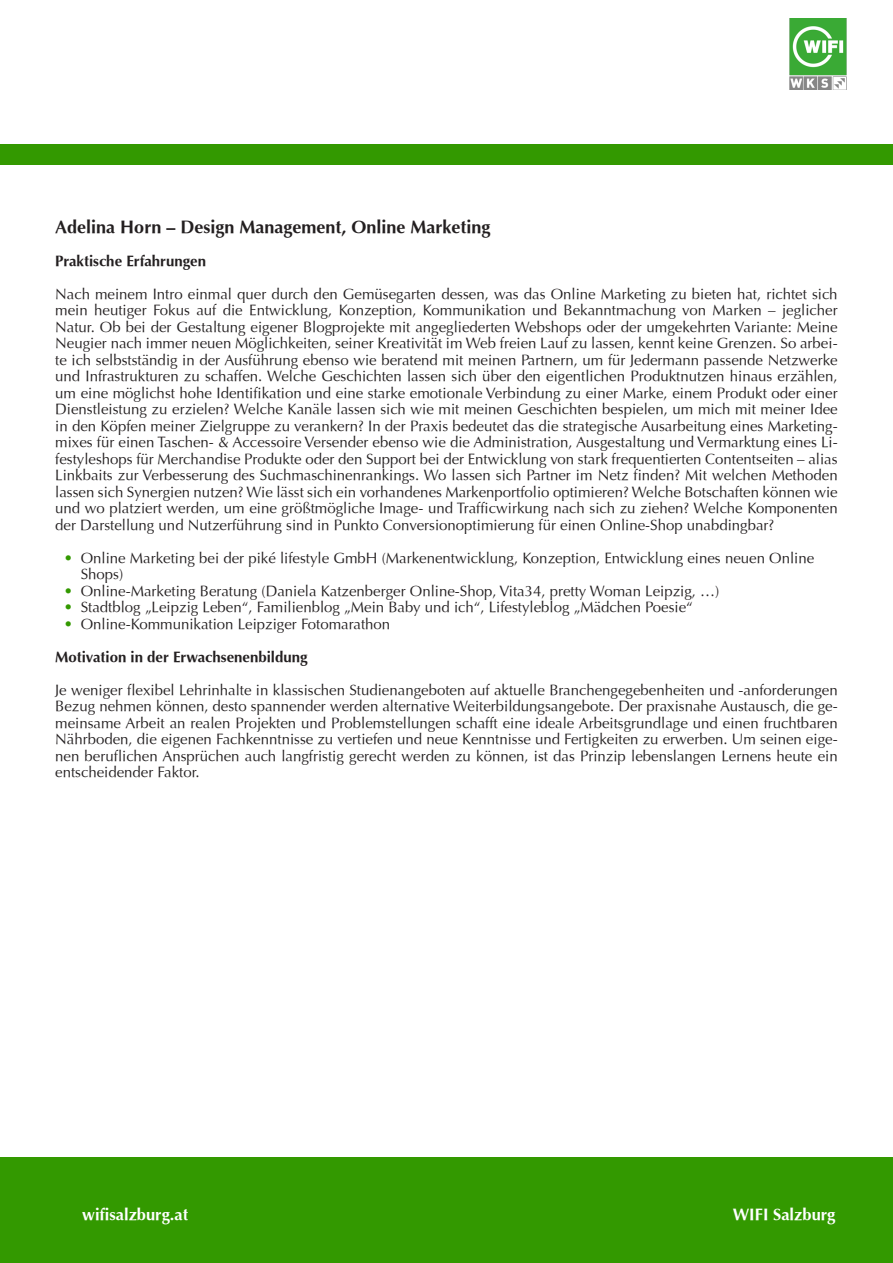
<style>
.page{position:relative;width:893px;height:1263px;background:#fff}
.page>*{position:absolute;margin:0;border:0;box-sizing:border-box;transform-origin:0 0}
.t1{font:700 18px "Optima";color:#231f20}
.t2{font:700 16.5px "Optima";color:#fff}
.t3{font:15px/16.5px "Optima";color:#231f20;text-align:justify}
.t4{font:700 15px "Optima";color:#231f20}
.s1{color:#390}
</style>
<div class="page">
<div style="left:0;top:1157px;width:893px;height:106px;background:#390"></div>
<div style="left:0;top:144px;width:893px;height:21px;background:#390"></div>
<img style="left:789px;top:18px;width:58px;height:71px">
<p class="t1" style="left:55px;top:216px;width:437px">Adelina Horn – Design Management, Online Marketing</p>
<p class="t4" style="left:55px;top:252px;width:152px">Praktische Erfahrungen</p>
<p class="t3" style="left:55px;top:285px;width:784px">Nach meinem Intro einmal quer durch den Gemüsegarten dessen, was das Online Marketing zu bieten hat, richtet sich mein heutiger Fokus auf die Entwicklung, Konzeption, Kommunikation und Bekanntmachung von Marken – jeglicher Natur. Ob bei der Gestaltung eigener Blogprojekte mit angegliederten Webshops oder der umgekehrten Variante: Meine Neugier nach immer neuen Möglichkeiten, seiner Kreativität im Web freien Lauf zu lassen, kennt keine Grenzen. So arbei&shy;te ich selbstständig in der Ausführung ebenso wie beratend mit meinen Partnern, um für Jedermann passende Netzwerke und Infrastrukturen zu schaffen. Welche Geschichten lassen sich über den eigentlichen Produktnutzen hinaus erzählen, um eine möglichst hohe Identifikation und eine starke emotionale Verbindung zu einer Marke, einem Produkt oder einer Dienstleistung zu erzielen? Welche Kanäle lassen sich wie mit meinen Geschichten bespielen, um mich mit meiner Idee in den Köpfen meiner Zielgruppe zu verankern? In der Praxis bedeutet das die strategische Ausarbeitung eines Marketing&shy;mixes für einen Taschen- &amp; Accessoire Versender ebenso wie die Administration, Ausgestaltung und Vermarktung eines Li&shy;festyleshops für Merchandise Produkte oder den Support bei der Entwicklung von stark frequentierten Contentseiten – alias Linkbaits zur Verbesserung des Suchmaschinenrankings. Wo lassen sich Partner im Netz finden? Mit welchen Methoden lassen sich Synergien nutzen? Wie lässt sich ein vorhandenes Markenportfolio optimieren? Welche Botschaften können wie und wo platziert werden, um eine größtmögliche Image- und Trafficwirkung nach sich zu ziehen? Welche Komponenten der Darstellung und Nutzerführung sind in Punkto Conversionoptimierung für einen Online-Shop unabdingbar?</p>
<p class="t3" style="left:81px;top:549px;width:735px;text-indent:-17px"><span class="s1">•</span> Online Marketing bei der piké lifestyle GmbH (Markenentwicklung, Konzeption, Entwicklung eines neuen Online<br>Shops)</p>
<p class="t3" style="left:64px;top:582px;width:657px"><span class="s1">•</span> Online-Marketing Beratung (Daniela Katzenberger Online-Shop, Vita34, pretty Woman Leipzig, …)</p>
<p class="t3" style="left:64px;top:599px;width:631px"><span class="s1">•</span> Stadtblog „Leipzig Leben“, Familienblog „Mein Baby und ich“, Lifestyleblog „Mädchen Poesie“</p>
<p class="t3" style="left:64px;top:615px;width:328px"><span class="s1">•</span> Online-Kommunikation Leipziger Fotomarathon</p>
<p class="t4" style="left:55px;top:648px;width:254px">Motivation in der Erwachsenenbildung</p>
<p class="t3" style="left:55px;top:681px;width:784px">Je weniger flexibel Lehrinhalte in klassischen Studienangeboten auf aktuelle Branchengegebenheiten und -anforderungen Bezug nehmen können, desto spannender werden alternative Weiterbildungsangebote. Der praxisnahe Austausch, die ge&shy;meinsame Arbeit an realen Projekten und Problemstellungen schafft eine ideale Arbeitsgrundlage und einen fruchtbaren Nährboden, die eigenen Fachkenntnisse zu vertiefen und neue Kenntnisse und Fertigkeiten zu erwerben. Um seinen eige&shy;nen beruflichen Ansprüchen auch langfristig gerecht werden zu können, ist das Prinzip lebenslangen Lernens heute ein entscheidender Faktor.</p>
<p class="t2" style="left:82px;top:1204px;width:108px">wifisalzburg.at</p>
<p class="t2" style="left:733px;top:1204px;width:104px">WIFI Salzburg</p>
</div>
